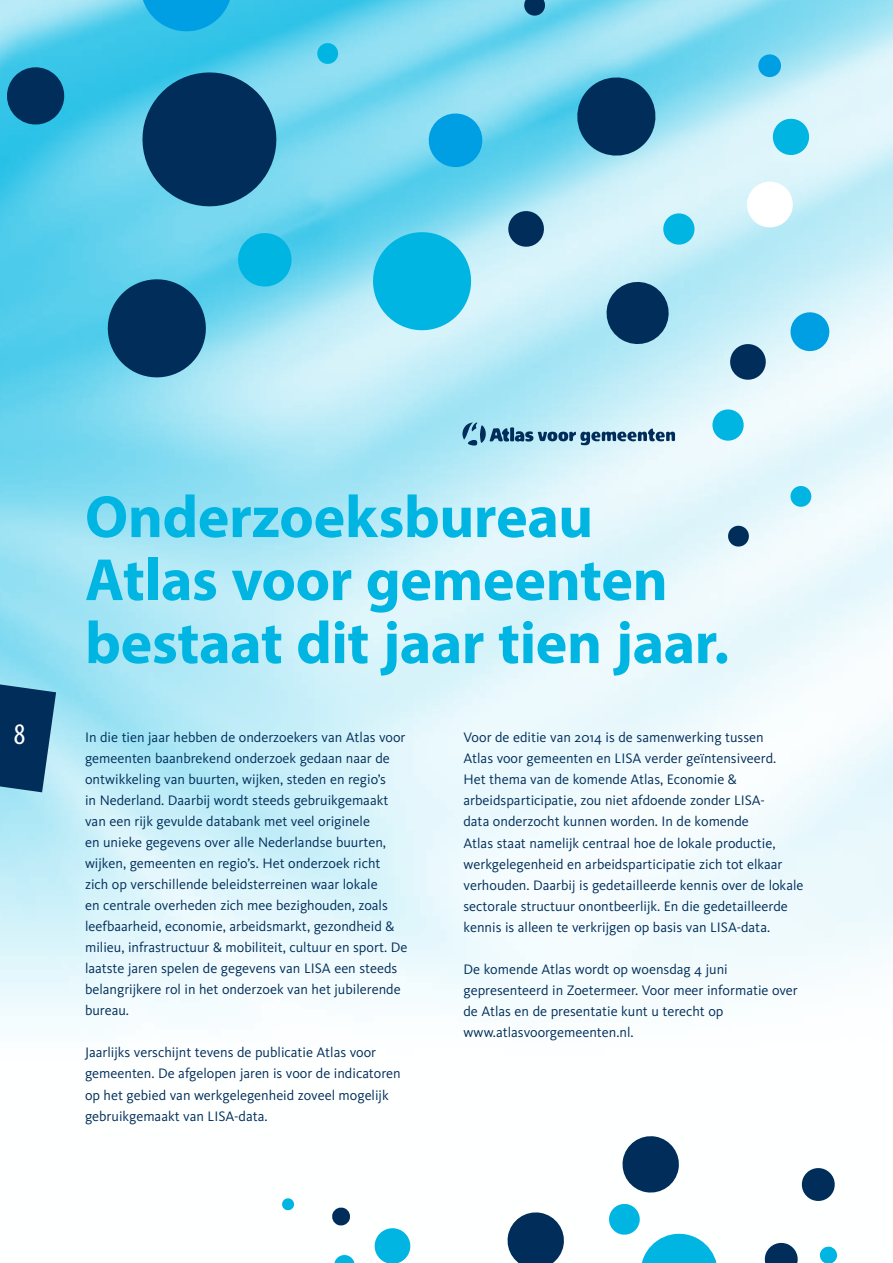
<style>
.page{position:relative;width:893px;height:1263px;background:#fff}
.page>*{position:absolute;margin:0;border:0;box-sizing:border-box;transform-origin:0 0}
.t1{font:700 60px/63px "Myriad Pro";letter-spacing:-.01em;color:#00b5e2}
.t2{font:condensed 30px "Myriad Pro";color:#fff}
.t3{font:14.25px/21px "Kievit";color:#002d59}
</style>
<div class="page">
<img style="left:0;top:0;width:893px;height:1029px">
<svg style="left:819px;top:1246px;width:19px;height:17px"></svg>
<svg style="left:507px;top:1212px;width:57px;height:51px"></svg>
<svg style="left:622px;top:1136px;width:57px;height:57px"></svg>
<svg style="left:609px;top:1204px;width:108px;height:59px"></svg>
<svg style="left:374px;top:1228px;width:37px;height:35px"></svg>
<svg style="left:334px;top:1255px;width:21px;height:8px"></svg>
<svg style="left:332px;top:1207px;width:18px;height:19px"></svg>
<svg style="left:801px;top:1168px;width:34px;height:33px"></svg>
<svg style="left:764px;top:1242px;width:34px;height:21px"></svg>
<svg style="left:282px;top:1198px;width:12px;height:13px"></svg>
<svg style="left:0;top:682px;width:56px;height:110px;background:#204f76"></svg>
<svg style="left:462px;top:422px;width:213px;height:24px;background:#8eb7cb"></svg>
<svg style="left:134px;top:0;width:105px;height:38px;background:#1db2e5"></svg>
<svg style="left:788px;top:310px;width:44px;height:44px;background:#57c0ec"></svg>
<svg style="left:234px;top:229px;width:61px;height:61px;background:#24bfe6"></svg>
<svg style="left:506px;top:209px;width:40px;height:40px;background:#4a7595"></svg>
<svg style="left:366px;top:225px;width:112px;height:112px;background:#46c9e9"></svg>
<svg style="left:101px;top:272px;width:112px;height:112px;background:#2d7094"></svg>
<svg style="left:133px;top:63px;width:153px;height:153px;background:#296f94"></svg>
<svg style="left:602px;top:278px;width:71px;height:70px;background:#477696"></svg>
<svg style="left:728px;top:342px;width:40px;height:40px;background:#527895"></svg>
<svg style="left:426px;top:111px;width:59px;height:59px;background:#29b2e7"></svg>
<svg style="left:757px;top:53px;width:25px;height:25px"></svg>
<svg style="left:711px;top:408px;width:34px;height:34px"></svg>
<svg style="left:662px;top:212px;width:34px;height:34px"></svg>
<svg style="left:745px;top:179px;width:50px;height:51px"></svg>
<svg style="left:316px;top:42px;width:23px;height:23px"></svg>
<svg style="left:4px;top:64px;width:63px;height:64px;background:#12638c"></svg>
<svg style="left:573px;top:73px;width:86px;height:87px;background:#2d6a8f"></svg>
<svg style="left:771px;top:117px;width:40px;height:40px;background:#4fcbea"></svg>
<svg style="left:789px;top:485px;width:23px;height:23px"></svg>
<svg style="left:523px;top:0;width:23px;height:17px"></svg>
<svg style="left:727px;top:525px;width:23px;height:23px"></svg>
<h1 class="t1" style="left:85px;top:483px;width:646px">Onderzoeksbureau<br>Atlas voor gemeenten bestaat dit jaar tien jaar.</h1>
<h2 class="t2" style="left:14px;top:716px;width:13px">8</h2>
<p class="t3" style="left:85px;top:727px;width:324px">In die tien jaar hebben de onderzoekers van Atlas voor gemeenten baanbrekend onderzoek gedaan naar de ontwikkeling van buurten, wijken, steden en regio’s<br>in Nederland. Daarbij wordt steeds gebruikgemaakt van een rijk gevulde databank met veel originele<br>en unieke gegevens over alle Nederlandse buurten, wijken, gemeenten en regio’s. Het onderzoek richt<br>zich op verschillende beleidsterreinen waar lokale<br>en centrale overheden zich mee bezighouden, zoals leefbaarheid, economie, arbeidsmarkt, gezondheid &amp; milieu, infrastructuur &amp; mobiliteit, cultuur en sport. De laatste jaren spelen de gegevens van LISA een steeds belangrijkere rol in het onderzoek van het jubilerende bureau.</p>
<p class="t3" style="left:85px;top:1042px;width:317px">Jaarlijks verschijnt tevens de publicatie Atlas voor gemeenten. De afgelopen jaren is voor de indicatoren op het gebied van werkgelegenheid zoveel mogelijk gebruikgemaakt van LISA-data.</p>
<p class="t3" style="left:463px;top:727px;width:341px">Voor de editie van 2014 is de samenwerking tussen<br>Atlas voor gemeenten en LISA verder geïntensiveerd.<br>Het thema van de komende Atlas, Economie &amp; arbeidsparticipatie, zou niet afdoende zonder LISA-<br>data onderzocht kunnen worden. In de komende<br>Atlas staat namelijk centraal hoe de lokale productie, werkgelegenheid en arbeidsparticipatie zich tot elkaar verhouden. Daarbij is gedetailleerde kennis over de lokale sectorale structuur onontbeerlijk. En die gedetailleerde kennis is alleen te verkrijgen op basis van LISA-data.</p>
<p class="t3" style="left:463px;top:958px;width:336px">De komende Atlas wordt op woensdag 4 juni gepresenteerd in Zoetermeer. Voor meer informatie over de Atlas en de presentatie kunt u terecht op www.atlasvoorgemeenten.nl.</p>
</div>
